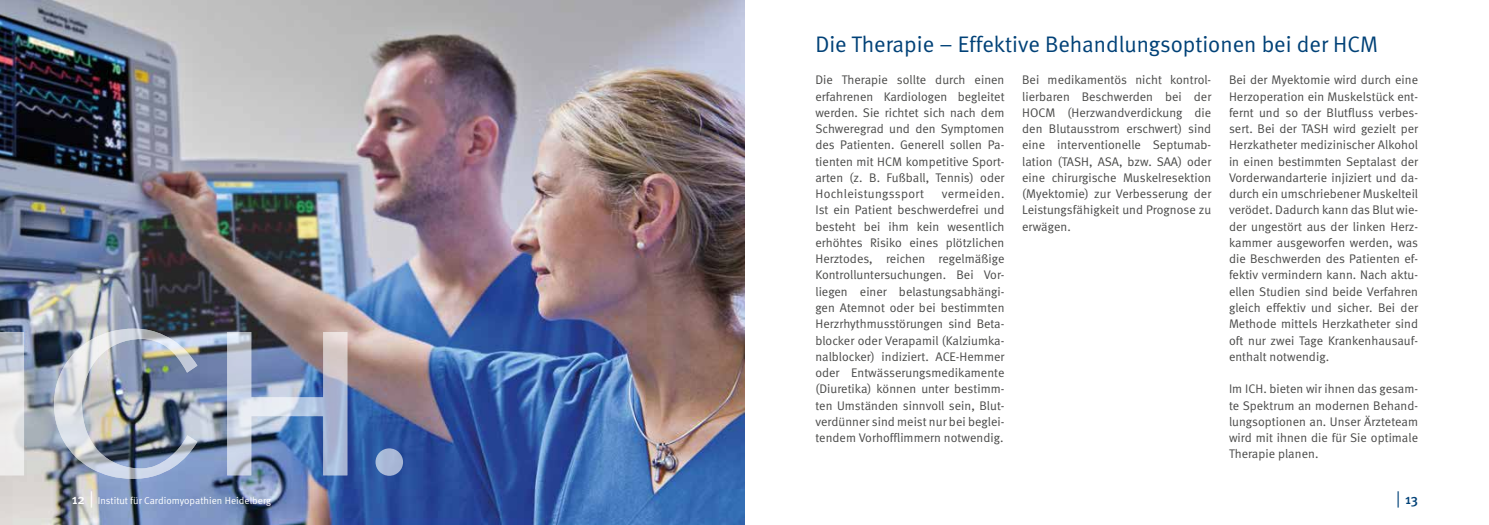
<style>
.page{position:relative;width:1489px;height:525px;background:#fff}
.page>*{position:absolute;margin:0;border:0;box-sizing:border-box;transform-origin:0 0}
.t1{font:22.5px "Meta Normal";color:#004177}
.t2{font:500 13.75px "Meta";color:#004177}
.t3{font:12.5px/16.2px "Meta Normal";letter-spacing:.005em;color:#4a4a49;text-align:justify}
.t4{font:10px "Meta Normal";letter-spacing:.005em;color:#fff}
.s1{font-family:"Meta";font-weight:500;font-size:13.75px}
.s2{font-family:"Helvetica Neue";font-size:16.25px}
.s3{font-family:"Helvetica Neue";font-weight:400;font-size:16.25px}
</style>
<div class="page">
<img style="left:0;top:0;width:744px;height:524px">
<img style="left:0;top:328px;width:347px;height:150px">
<div style="left:375px;top:448px;width:28px;height:27px;background:#a9b7d7;border-radius:50%"></div>
<p class="t4" style="left:72px;top:495px;width:201px"><span class="s1">12</span> <span class="s2">|</span> Institut für Cardiomyopathien Heidelberg</p>
<h1 class="t1" style="left:815px;top:31px;width:564px">Die Therapie – Effektive Behandlungsoptionen bei der HCM</h1>
<p class="t3" style="left:815px;top:72px;width:191px">Die Therapie sollte durch einen erfahrenen Kardiologen begleitet werden. Sie richtet sich nach dem Schweregrad und den Symptomen des Patienten. Generell sollen Pa&shy;tienten mit HCM kompetitive Sport&shy;arten (z. B. Fußball, Tennis) oder Hochleistungssport</p>
<p class="t3" style="left:815px;top:185px;width:190px;text-indent:126px">vermeiden.<br>Ist ein Patient beschwerdefrei und besteht bei ihm kein wesentlich erhöhtes Risiko eines plötzlichen Herztodes, reichen regelmäßige Kontrolluntersuchungen. Bei Vor&shy;liegen einer belastungsabhängi&shy;gen Atemnot oder bei bestimmten Herzrhythmusstörungen sind Beta&shy;blocker oder Verapamil (Kalziumka&shy;nalblocker) indiziert. ACE-Hemmer oder Entwässerungsmedikamente (Diuretika) können unter bestimm&shy;ten Umständen sinnvoll sein, Blut&shy;verdünner sind meist nur bei beglei&shy;tendem Vorhofflimmern notwendig.</p>
<p class="t3" style="left:1022px;top:72px;width:190px">Bei medikamentös nicht kontrol&shy;lierbaren Beschwerden bei der HOCM (Herzwandverdickung die den Blutausstrom erschwert) sind eine interventionelle Septumab&shy;lation (TASH, ASA, bzw. SAA) oder eine chirurgische Muskelresektion (Myektomie) zur Verbesserung der Leistungsfähigkeit und Prognose zu erwägen.</p>
<p class="t3" style="left:1228px;top:72px;width:191px">Bei der Myektomie wird durch eine Herzoperation ein Muskelstück ent&shy;fernt und so der Blutfluss verbes&shy;sert. Bei der TASH wird gezielt per Herzkatheter medizinischer Alkohol in einen bestimmten Septalast der Vorderwandarterie injiziert und da&shy;durch ein umschriebener Muskelteil verödet. Dadurch kann das Blut wie&shy;der ungestört aus der linken Herz&shy;kammer ausgeworfen werden, was die Beschwerden des Patienten ef&shy;fektiv vermindern kann. Nach aktu&shy;ellen Studien sind beide Verfahren gleich effektiv und sicher. Bei der Methode mittels Herzkatheter sind oft nur zwei Tage Krankenhausauf&shy;enthalt notwendig.</p>
<p class="t3" style="left:1228px;top:380px;width:191px">Im ICH. bieten wir ihnen das gesam&shy;te Spektrum an modernen Behand&shy;lungsoptionen an. Unser Ärzteteam wird mit ihnen die für Sie optimale Therapie planen.</p>
<p class="t2" style="left:1396px;top:491px;width:23px"><span class="s3">|</span> 13</p>
</div>
